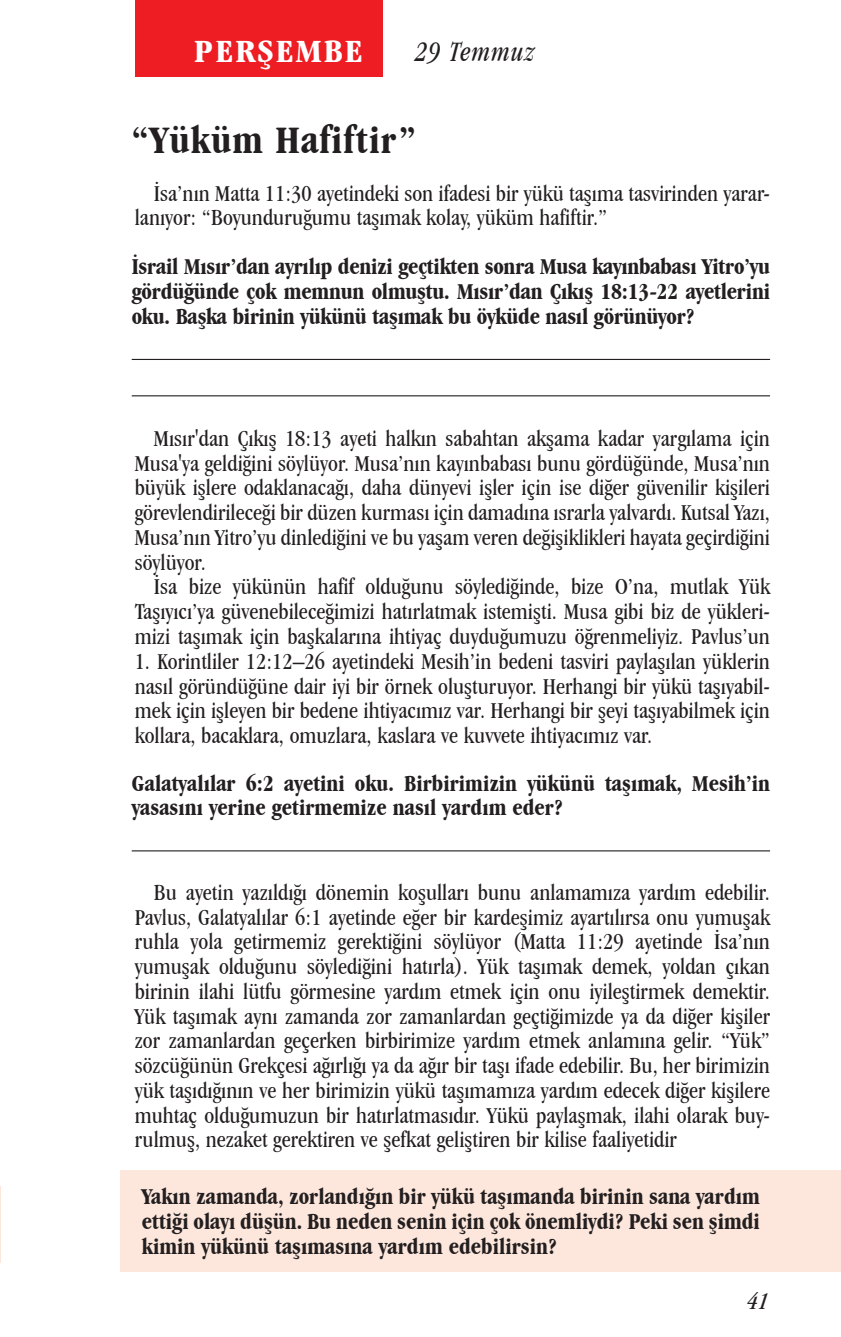
<style>
.page{position:relative;width:841px;height:1337px;background:#fff}
.page>*{position:absolute;margin:0;border:0;box-sizing:border-box;transform-origin:0 0}
.Day_Title{font:700 condensed 40.5px "Garamond IT Cby BT";letter-spacing:.025em;color:#231f20}
.Daily_Header{font:700 condensed 33.75px "Garamond IT Cby BT";letter-spacing:.05em;color:#fff;scale:1.1 1}
.Lesson_Dates{font:italic condensed 29.25px "Garamond IT Cby BT";letter-spacing:.05em;color:#231f20;scale:.9 1}
.t1{font:italic condensed 24.75px "Garamond IT Cby BT";color:#231f20}
.Body{font:condensed 23.62px/24.8px "Garamond IT Cby BT";color:#231f20;text-align:justify}
.Question{font:700 condensed 23.62px/24.8px "Garamond IT Cby BT";color:#231f20;text-align:justify}
.x-screened_box-text{font:700 condensed 23.62px/24.8px "Garamond IT Cby BT";color:#231f20;text-align:justify}
</style>
<div class="page">
<div style="left:135px;top:0;width:247px;height:76px;background:#ee1d23"></div>
<div style="left:120px;top:1170px;width:720px;height:101px;background:#fde7dc"></div>
<hr style="left:0;top:1186px;width:1px;height:77px;background:#fde7dc">
<hr style="left:132px;top:359px;width:638px;height:1px;background:#231f20">
<hr style="left:132px;top:395px;width:638px;height:1px;background:#231f20">
<hr style="left:132px;top:850px;width:638px;height:1px;background:#231f20">
<p class="Daily_Header" style="left:194px;top:31px;width:155px">PERŞEMBE</p>
<p class="Lesson_Dates" style="left:416px;top:35px;width:134px">29 Temmuz</p>
<p class="Day_Title" style="left:132px;top:116px;width:286px">“Yüküm Hafiftir”</p>
<p class="Body" style="left:135px;top:181px;width:636px;line-height:23.6px;text-indent:19px">İsa’nın Matta 11:30 ayetindeki son ifadesi bir yükü taşıma tasvirinden yarar&shy;lanıyor: “Boyunduruğumu taşımak kolay, yüküm hafiftir.”</p>
<p class="Question" style="left:132px;top:254px;width:639px">İsrail Mısır’dan ayrılıp denizi geçtikten sonra Musa kayınbabası Yitro’yu gördüğünde çok memnun olmuştu. Mısır’dan Çıkış 18:13-22 ayetlerini oku. Başka birinin yükünü taşımak bu öyküde nasıl görünüyor?</p>
<p class="Body" style="left:135px;top:426px;width:636px;text-indent:19px">Mısır'dan Çıkış 18:13 ayeti halkın sabahtan akşama kadar yargılama için Musa'ya geldiğini söylüyor. Musa’nın kayınbabası bunu gördüğünde, Musa’nın büyük işlere odaklanacağı, daha dünyevi işler için ise diğer güvenilir kişileri görevlendirileceği bir düzen kurması için damadına ısrarla yalvardı. Kutsal Yazı, Musa’nın Yitro’yu dinlediğini ve bu yaşam veren değişiklikleri hayata geçirdiğini söylüyor.</p>
<p class="Body" style="left:135px;top:574px;width:636px;text-indent:19px">İsa bize yükünün hafif olduğunu söylediğinde, bize O’na, mutlak Yük Taşıyıcı’ya güvenebileceğimizi hatırlatmak istemişti. Musa gibi biz de yükleri&shy;mizi taşımak için başkalarına ihtiyaç duyduğumuzu öğrenmeliyiz. Pavlus’un</p>
<p class="Body" style="left:135px;top:648px;width:636px">1. Korintliler 12:12–26 ayetindeki Mesih’in bedeni tasviri paylaşılan yüklerin nasıl göründüğüne dair iyi bir örnek oluşturuyor. Herhangi bir yükü taşıyabil&shy;mek için işleyen bir bedene ihtiyacımız var. Herhangi bir şeyi taşıyabilmek için kollara, bacaklara, omuzlara, kaslara ve kuvvete ihtiyacımız var.</p>
<p class="Question" style="left:132px;top:771px;width:639px;line-height:23.6px">Galatyalılar 6:2 ayetini oku. Birbirimizin yükünü taşımak, Mesih’in yasasını yerine getirmemize nasıl yardım eder?</p>
<p class="Body" style="left:135px;top:879px;width:636px;text-indent:19px">Bu ayetin yazıldığı dönemin koşulları bunu anlamamıza yardım edebilir.<br>Pavlus, Galatyalılar 6:1 ayetinde eğer bir kardeşimiz ayartılırsa onu yumuşak ruhla yola getirmemiz gerektiğini söylüyor (Matta 11:29 ayetinde İsa’nın yumuşak olduğunu söylediğini hatırla). Yük taşımak demek, yoldan çıkan birinin ilahi lütfu görmesine yardım etmek için onu iyileştirmek demektir.<br>Yük taşımak aynı zamanda zor zamanlardan geçtiğimizde ya da diğer kişiler zor zamanlardan geçerken birbirimize yardım etmek anlamına gelir. “Yük” sözcüğünün Grekçesi ağırlığı ya da ağır bir taşı ifade edebilir. Bu, her birimizin yük taşıdığının ve her birimizin yükü taşımamıza yardım edecek diğer kişilere muhtaç olduğumuzun bir hatırlatmasıdır. Yükü paylaşmak, ilahi olarak buy&shy;rulmuş, nezaket gerektiren ve şefkat geliştiren bir kilise faaliyetidir</p>
<p class="x-screened_box-text" style="left:142px;top:1183px;width:619px">Yakın zamanda, zorlandığın bir yükü taşımanda birinin sana yardım ettiği olayı düşün. Bu neden senin için çok önemliydi? Peki sen şimdi kimin yükünü taşımasına yardım edebilirsin?</p>
<p class="t1" style="left:747px;top:1286px;width:23px">41</p>
</div>
